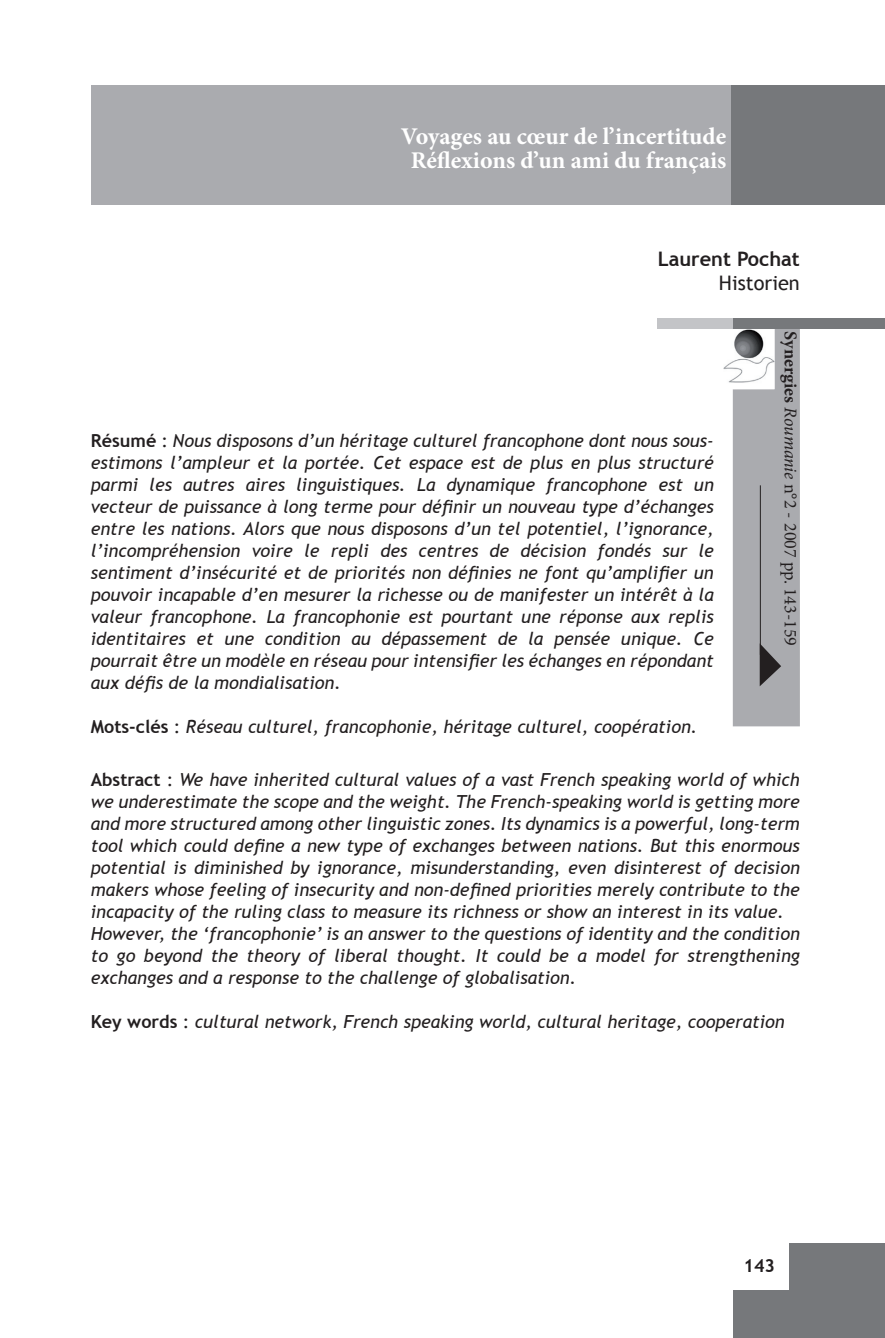
<style>
.page{position:relative;width:885px;height:1338px;background:#fff}
.page>*{position:absolute;margin:0;border:0;box-sizing:border-box;transform-origin:0 0}
.t1{font:700 24px/24px "Minion Pro";color:#fff;text-align:center}
.t2{font:700 20px "Trebuchet MS";color:#231f20}
.t3{font:20px "Trebuchet MS";color:#231f20}
.t4{font:italic 18px/22px "Trebuchet MS";color:#231f20}
.t5{font:18px "Minion Pro";color:#231f20}
.t6{font:700 18px "Trebuchet MS";color:#231f20}
.s1{font-weight:700;font-style:normal}
.s2{font-style:normal}
.s3{font-weight:700}
.s4{font-style:italic}
</style>
<div class="page">
<div style="left:733px;top:1243px;width:151px;height:95px;background:#76787b"></div>
<div style="left:730px;top:1242px;width:58px;height:48px;background:#fff"></div>
<div style="left:657px;top:318px;width:76px;height:11px;background:#c3c4c7"></div>
<div style="left:730px;top:85px;width:154px;height:119px;background:#76787b"></div>
<div style="left:732px;top:327px;width:67px;height:399px;background:#aaabaf"></div>
<div style="left:733px;top:318px;width:151px;height:11px;background:#76787b"></div>
<svg style="left:759px;top:643px;width:22px;height:43px"></svg>
<img style="left:723px;top:329px;width:51px;height:60px">
<hr style="left:759px;top:485px;width:1px;height:170px;background:#231f20">
<div style="left:91px;top:85px;width:639px;height:120px;background:#aaabaf"></div>
<h1 class="t1" style="left:401px;top:124px;width:327px">Voyages au cœur de l’incertitude<br>Réflexions d’un ami du français</h1>
<p class="t2" style="left:657px;top:246px;width:144px">Laurent Pochat</p>
<p class="t3" style="left:719px;top:271px;width:82px">Historien</p>
<p class="t4" style="left:91px;top:430px;width:624px;text-align:justify"><span class="s1">Résumé</span> <span class="s2">:</span> Nous disposons d’un héritage culturel francophone dont nous sous&shy;estimons l’ampleur et la portée. Cet espace est de plus en plus structuré parmi les autres aires linguistiques. La dynamique francophone est un vecteur de puissance à long terme pour définir un nouveau type d’échanges entre les nations. Alors que nous disposons d’un tel potentiel, l’ignorance, l’incompréhension voire le repli des centres de décision fondés sur le sentiment d’insécurité et de priorités non définies ne font qu’amplifier un pouvoir incapable d’en mesurer la richesse ou de manifester un intérêt à la valeur francophone. La francophonie est pourtant une réponse aux replis identitaires et une condition au dépassement de la pensée unique. Ce pourrait être un modèle en réseau pour intensifier les échanges en répondant aux défis de la mondialisation.</p>
<p class="t4" style="left:91px;top:716px;width:608px"><span class="s1">Mots-clés</span> <span class="s2">:</span> Réseau culturel, francophonie, héritage culturel, coopération.</p>
<p class="t5" style="left:802px;top:331px;width:316px;rotate:90deg"><span class="s3">Synergies</span> <span class="s4">Roumanie</span> n°2 - 2007 pp. 143-159</p>
<p class="t4" style="left:91px;top:768px;width:710px"><span class="s1">Abstract</span> <span class="s2">:</span> We have inherited cultural values of a vast French speaking world of which we underestimate the scope and the weight. The French-speaking world is getting more and more structured among other linguistic zones. Its dynamics is a powerful, long-term tool which could define a new type of exchanges between nations. But this enormous potential is diminished by ignorance, misunderstanding, even disinterest of decision makers whose feeling of insecurity and non-defined priorities merely contribute to the incapacity of the ruling class to measure its richness or show an interest in its value.<br>However, the ‘francophonie’ is an answer to the questions of identity and the condition to go beyond the theory of liberal thought. It could be a model for strengthening exchanges and a response to the challenge of globalisation.</p>
<p class="t4" style="left:91px;top:1010px;width:695px"><span class="s1">Key words</span> <span class="s2">:</span> cultural network, French speaking world, cultural heritage, cooperation</p>
<p class="t6" style="left:743px;top:1255px;width:33px">143</p>
</div>
